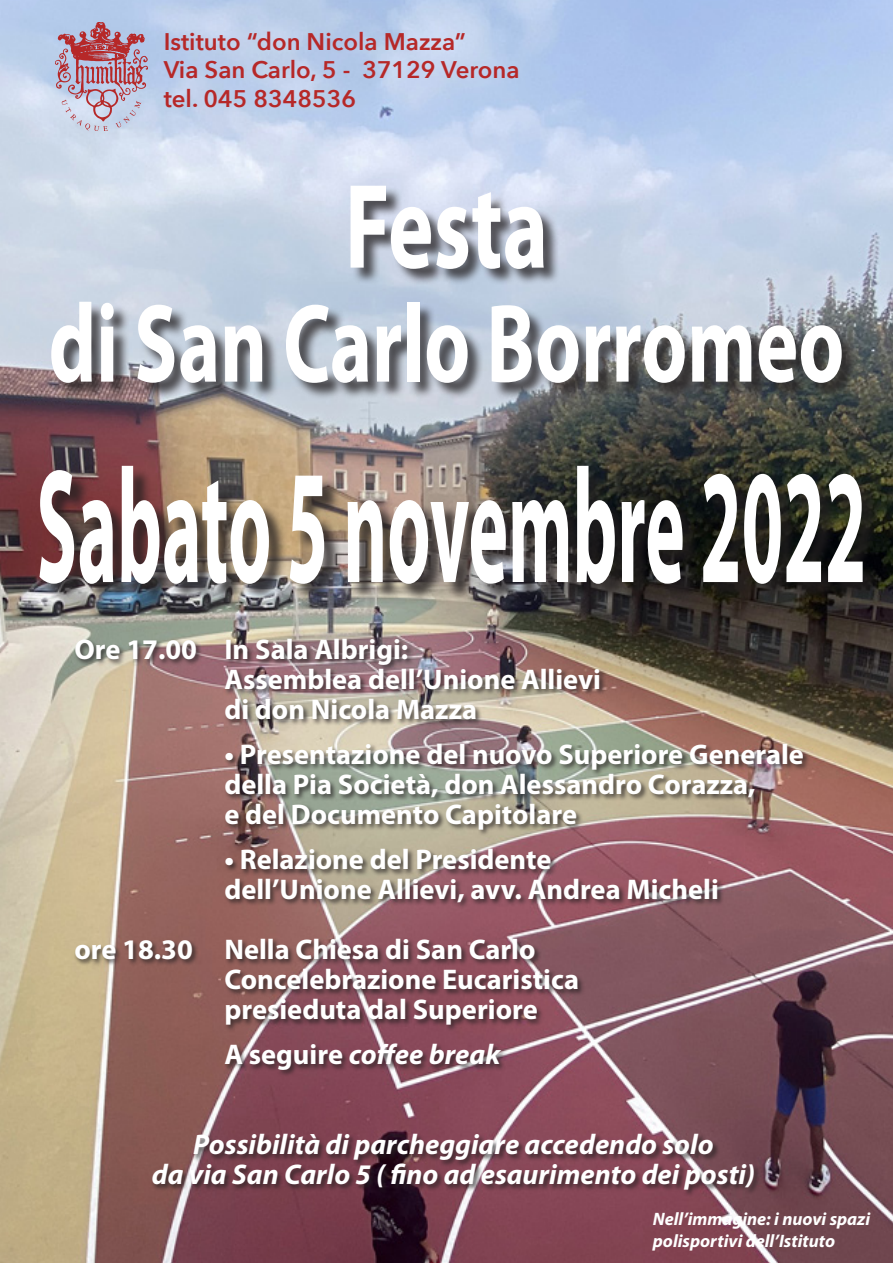
<style>
.page{position:relative;width:893px;height:1263px;background:#fff}
.page>*{position:absolute;margin:0;border:0;box-sizing:border-box;transform-origin:0 0}
.t1{font:700 163.65px "Myriad Pro";color:#fff;scale:.46 1}
.t2{font:700 121.5px "Myriad Pro";color:#fff;scale:.71 1}
.t3{font:700 112.5px "Myriad Pro";color:#fff;scale:.71 1}
.t4{font:700 28.5px "Myriad Pro";color:#fff}
.t5{font:italic 700 28.5px "Myriad Pro";color:#fff}
.t6{font:600 24px "Avenir Next";color:#b62828}
.t7{font:italic 700 18px "Myriad Pro";color:#fff}
.s1{font-style:normal}
</style>
<div class="page">
<img style="left:0;top:0;width:893px;height:1263px">
<div style="left:52px;top:187px;width:806px;height:213px;background:#231f20;opacity:.75"></div>
<div style="left:74px;top:637px;width:737px;height:560px;background:#231f20;opacity:.75"></div>
<img style="left:55px;top:22px;width:92px;height:109px">
<div style="left:42px;top:468px;width:839px;height:134px;background:#231f20;opacity:.75"></div>
<p class="t6" style="left:164px;top:21px;width:304px">Istituto “don Nicola Mazza”</p>
<p class="t6" style="left:164px;top:49px;width:357px">Via San Carlo, 5 - 37129 Verona</p>
<p class="t6" style="left:164px;top:78px;width:194px">tel. 045 8348536</p>
<p class="t2" style="left:345px;top:147px;width:288px">Festa</p>
<p class="t3" style="left:49px;top:270px;width:1122px">di San Carlo Borromeo</p>
<p class="t1" style="left:37px;top:420px;width:1806px">Sabato 5 novembre 2022</p>
<p class="t4" style="left:74px;top:631px;width:335px">Ore 17.00 In Sala Albrigi:</p>
<p class="t4" style="left:224px;top:661px;width:378px">Assemblea dell’Unione Allievi</p>
<p class="t4" style="left:224px;top:691px;width:254px">di don Nicola Mazza</p>
<p class="t4" style="left:224px;top:736px;width:581px">• Presentazione del nuovo Superiore Generale</p>
<p class="t4" style="left:224px;top:766px;width:533px">della Pia Società, don Alessandro Corazza,</p>
<p class="t4" style="left:224px;top:796px;width:354px">e del Documento Capitolare</p>
<p class="t4" style="left:224px;top:841px;width:329px">• Relazione del Presidente</p>
<p class="t4" style="left:224px;top:871px;width:496px">dell’Unione Allievi, avv. Andrea Micheli</p>
<p class="t4" style="left:74px;top:931px;width:463px">ore 18.30 Nella Chiesa di San Carlo</p>
<p class="t4" style="left:224px;top:961px;width:356px">Concelebrazione Eucaristica</p>
<p class="t4" style="left:224px;top:991px;width:315px">presieduta dal Superiore</p>
<p class="t5" style="left:224px;top:1036px;width:278px"><span class="s1">A seguire</span> coffee break</p>
<p class="t5" style="left:193px;top:1126px;width:522px">Possibilità di parcheggiare accedendo solo</p>
<p class="t5" style="left:152px;top:1156px;width:605px">da via San Carlo 5 ( fino ad esaurimento dei posti)</p>
<p class="t7" style="left:653px;top:1208px;width:219px">Nell’immagine: i nuovi spazi</p>
<p class="t7" style="left:653px;top:1229px;width:184px">polisportivi dell’Istituto</p>
</div>
